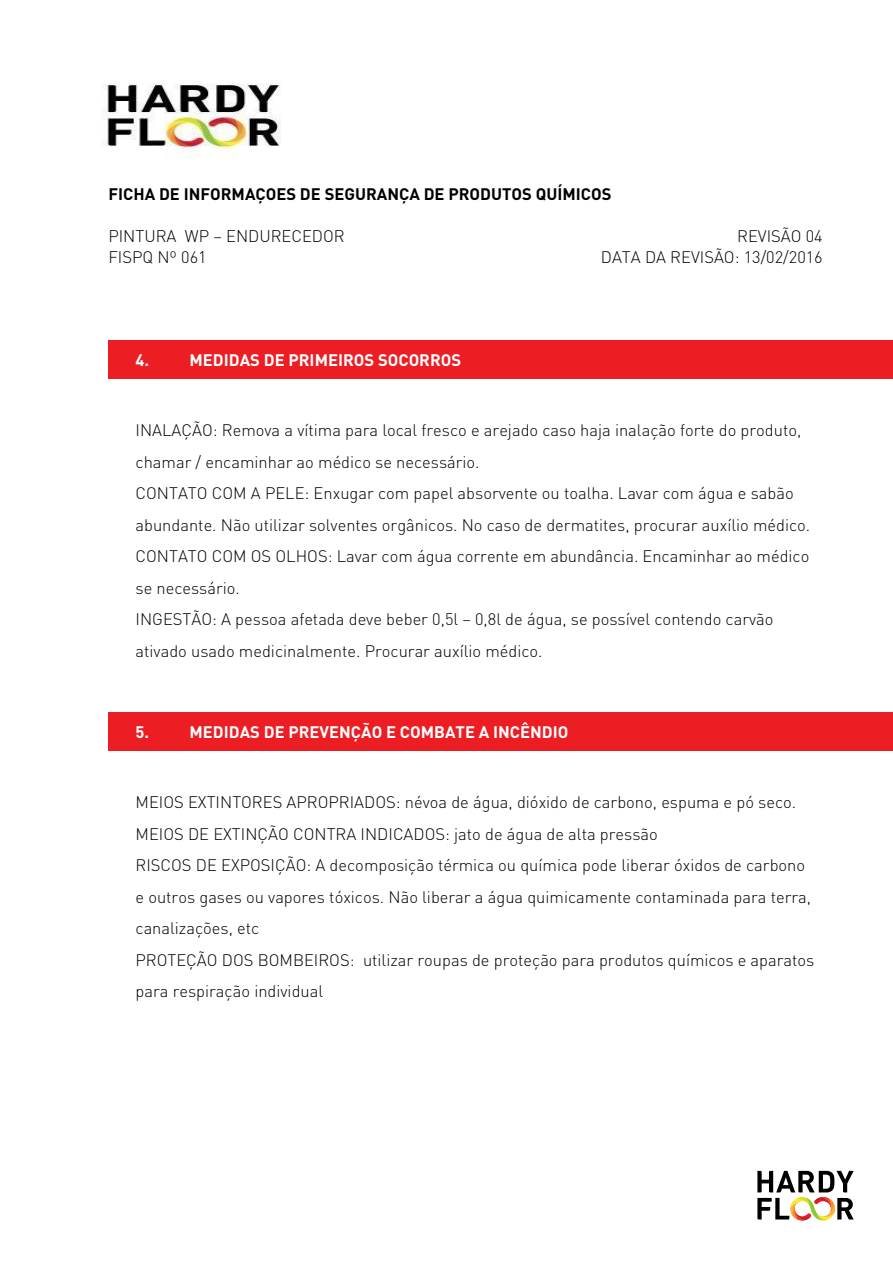
<style>
.page{position:relative;width:893px;height:1263px;background:#fff}
.page>*{position:absolute;margin:0;border:0;box-sizing:border-box;transform-origin:0 0}
.t1{font:300 16.5px/31.5px "DIN";color:#000}
.t2{font:700 16.5px "DIN";color:#fff}
.t3{font:700 16.5px "DIN";color:#000}
.t4{font:16.5px "DIN Light";color:#000}
.s1{font-family:"DIN Light";font-weight:400}
</style>
<div class="page">
<svg style="left:757px;top:1171px;width:97px;height:49px"></svg>
<div style="left:108px;top:340px;width:785px;height:39px;background:#ed1d24"></div>
<div style="left:108px;top:712px;width:785px;height:39px;background:#ed1d24"></div>
<img style="left:101px;top:83px;width:180px;height:73px">
<p class="t3" style="left:108px;top:183px;width:505px">FICHA DE INFORMAÇÕES DE SEGURANÇA DE PRODUTOS QUÍMICOS</p>
<p class="t4" style="left:108px;top:226px;width:238px">PINTURA WP – ENDURECEDOR</p>
<p class="t1" style="left:108px;top:241px;width:100px">FISPQ Nº 06<span class="s1">1</span></p>
<p class="t1" style="left:601px;top:225px;width:223px;line-height:21px;text-align:right">REVISÃO 0<span class="s1">4<br></span>DATA DA REVISÃO: 1<span class="s1">3</span>/<span class="s1">0</span>2/201<span class="s1">6</span></p>
<p class="t2" style="left:136px;top:349px;width:29px">4. MEDIDAS</p>
<p class="t2" style="left:264px;top:349px;width:46px">DE PRIMEIROS</p>
<p class="t2" style="left:378px;top:349px;width:12px">SOCORROS</p>
<p class="t1" style="left:136px;top:414px;width:676px">INALAÇÃO: Remova a vítima para local fresco e arejado caso haja inalação forte do produto, chamar / encaminhar ao médico se necessário.<br>CONTATO COM A PELE: Enxugar com papel absorvente ou toalha. Lavar com água e sabão abundante. Não utilizar solventes orgânicos. No caso de dermatites, procurar auxílio médico.<br>CONTATO COM OS OLHOS: Lavar com água corrente em abundância. Encaminhar ao médico se necessário.<br>INGESTÃO: A pessoa afetada deve beber 0,5l – 0,8l de água, se possível contendo carvão ativado usado medicinalmente. Procurar auxílio médico.</p>
<p class="t2" style="left:136px;top:722px;width:29px">5. MEDIDAS</p>
<p class="t2" style="left:264px;top:722px;width:77px">DE PREVENÇ</p>
<p class="t2" style="left:361px;top:722px;width:51px">ÃOECOM</p>
<p class="t2" style="left:434px;top:722px;width:22px">BATE</p>
<p class="t2" style="left:479px;top:722px;width:62px">AINCÊNDIO</p>
<p class="t1" style="left:136px;top:786px;width:680px">MEIOS EXTINTORES APROPRIADOS: névoa de água, dióxido de carbono, espuma e pó seco.<br>MEIOS DE EXTINÇÃO CONTRA INDICADOS: jato de água de alta pressão<br>RISCOS DE EXPOSIÇÃO: A decomposição térmica ou química pode liberar óxidos de carbono e outros gases ou vapores tóxicos. Não liberar a água quimicamente contaminada para terra, canalizações, etc<br>PROTEÇÃO DOS BOMBEIROS: utilizar roupas de proteção para produtos químicos e aparatos para respiração individual</p>
</div>
